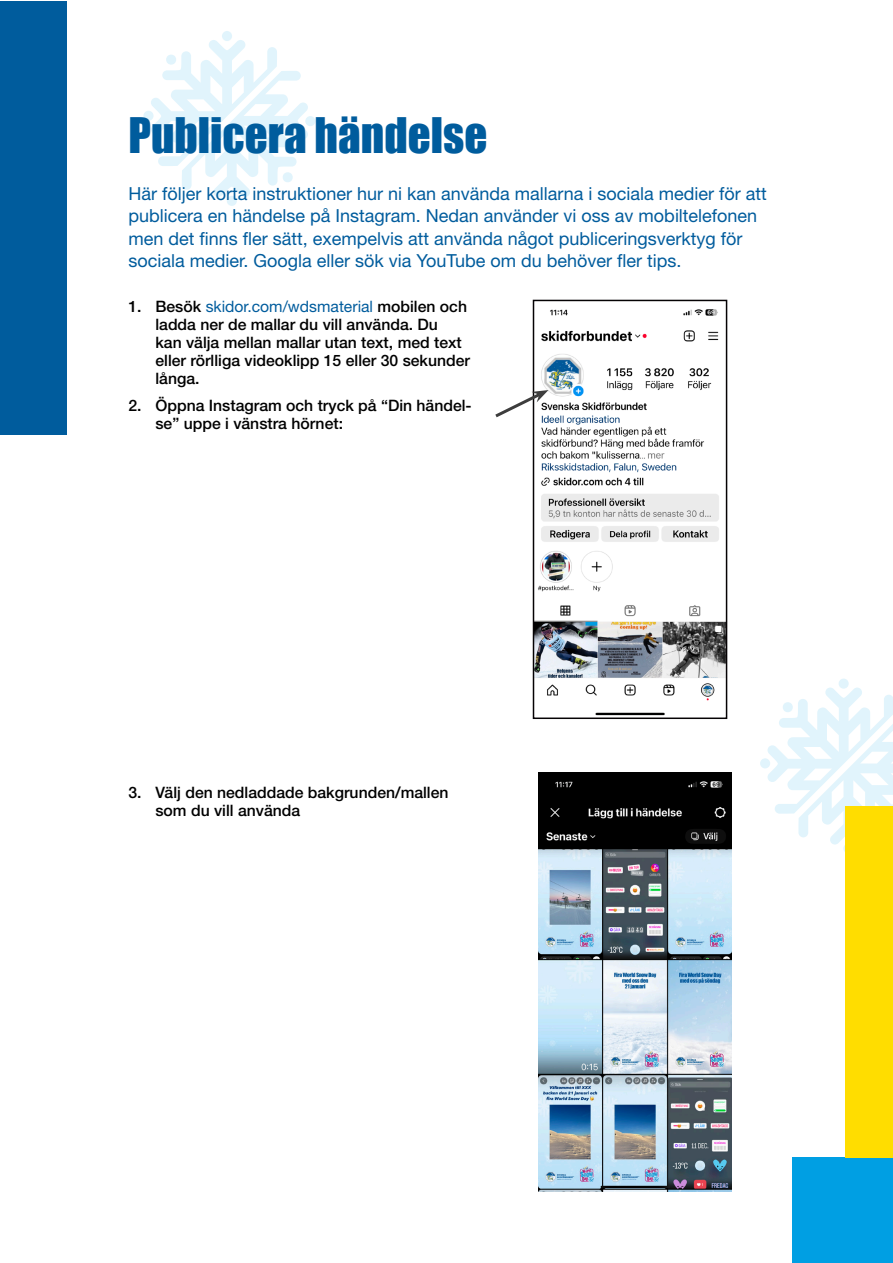
<style>
.page{position:relative;width:893px;height:1263px;background:#fff}
.page>*{position:absolute;margin:0;border:0;box-sizing:border-box;transform-origin:0 0}
.t1{font:45px "Impact";color:#005c9d}
.t2{font:18px/22.5px "Helvetica Neue LT Std";color:#005c9d}
.t3{font:500 15.75px/18px "Helvetica Neue LT Std";color:#000}
.s1{font-weight:400;color:#005c9d}
</style>
<div class="page">
<div style="left:760px;top:758px;width:10px;height:10px;background:#e1f4fc;border-radius:50%"></div>
<div style="left:839px;top:679px;width:10px;height:10px;background:#e1f4fc;border-radius:50%"></div>
<svg style="left:767px;top:687px;width:126px;height:157px"></svg>
<svg style="left:843px;top:843px;width:10px;height:10px"></svg>
<div style="left:1px;top:1px;width:66px;height:433px;background:#005c9d"></div>
<div style="left:792px;top:1157px;width:101px;height:106px;background:#009fe3"></div>
<div style="left:846px;top:806px;width:47px;height:351px;background:#fd0"></div>
<div style="left:143px;top:111px;width:11px;height:10px;background:#e1f4fc;border-radius:50%"></div>
<div style="left:222px;top:31px;width:10px;height:10px;background:#e1f4fc;border-radius:50%"></div>
<svg style="left:151px;top:40px;width:157px;height:157px"></svg>
<div style="left:305px;top:116px;width:10px;height:10px;background:#e1f4fc;border-radius:50%"></div>
<div style="left:227px;top:196px;width:10px;height:10px;background:#e1f4fc;border-radius:50%"></div>
<img style="left:536px;top:309px;width:188px;height:407px">
<div style="left:533px;top:300px;width:194px;height:419px;border:2px solid #050204"></div>
<svg style="left:495px;top:390px;width:53px;height:30px"></svg>
<img style="left:538px;top:773px;width:194px;height:419px">
<p class="t1" style="left:128px;top:100px;width:360px">Publicera händelse</p>
<p class="t2" style="left:128px;top:182px;width:640px">Här följer korta instruktioner hur ni kan använda mallarna i sociala medier för att publicera en händelse på Instagram. Nedan använder vi oss av mobiltelefonen men det finns fler sätt, exempelvis att använda något publiceringsverktyg för sociala medier. Googla eller sök via YouTube om du behöver fler tips.</p>
<p class="t3" style="left:155px;top:297px;width:316px;text-indent:-27px">1. Besök <span class="s1">skidor.com/wdsmaterial</span> mobilen och ladda ner de mallar du vill använda. Du<br>kan välja mellan mallar utan text, med text eller rörlliga videoklipp 15 eller 30 sekunder långa.</p>
<p class="t3" style="left:155px;top:396px;width:318px;text-indent:-27px">2. Öppna Instagram och tryck på “Din händel&shy;se” uppe i vänstra hörnet:</p>
<p class="t3" style="left:155px;top:783px;width:295px;text-indent:-27px">3. Välj den nedladdade bakgrunden/mallen som du vill använda</p>
</div>
